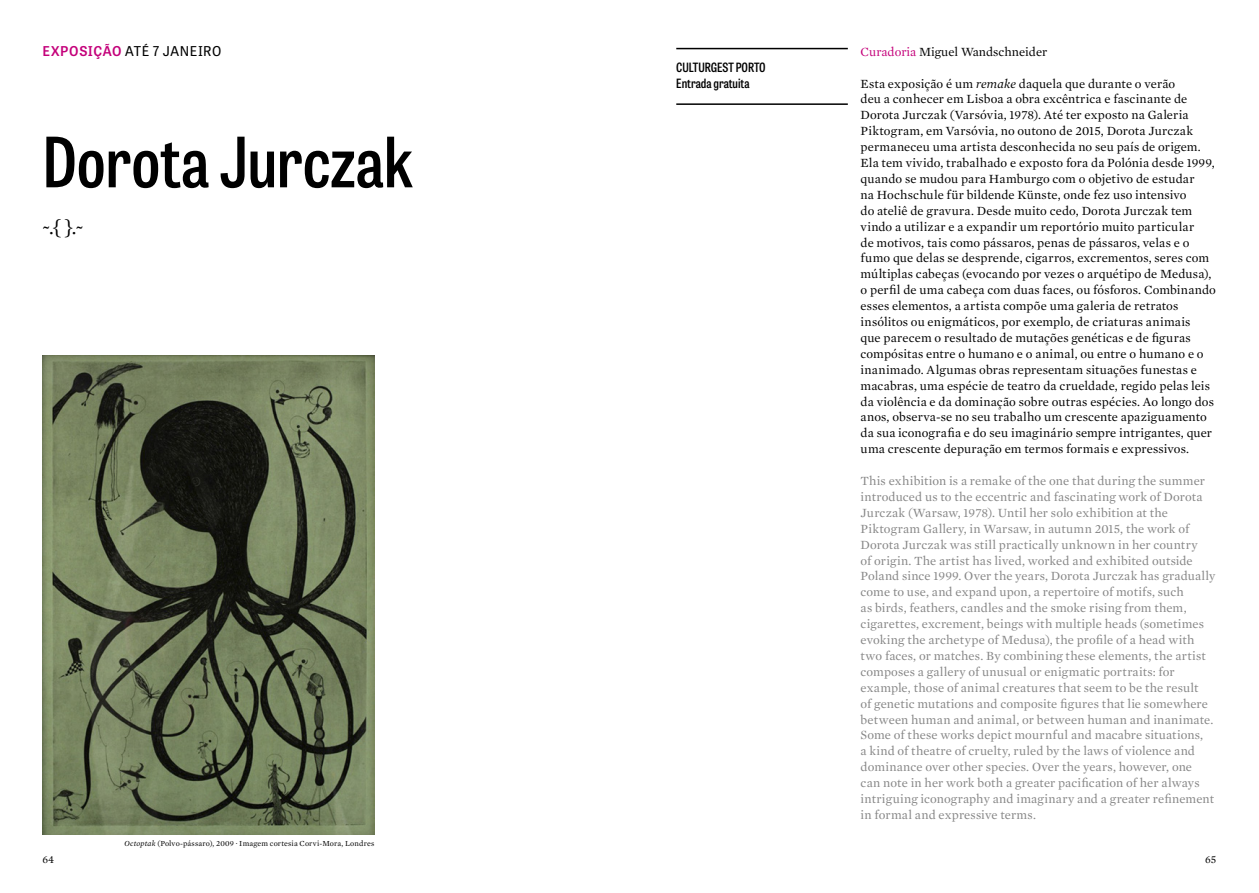
<style>
.page{position:relative;width:1259px;height:893px;background:#fff}
.page>*{position:absolute;margin:0;border:0;box-sizing:border-box;transform-origin:0 0}
.t1{font:600 69px "Tablet Gothic Condensed";letter-spacing:-.005em;color:#000}
.t2{font:20.25px "Mercury Text G1";color:#000}
.t3{font:13.5px "Tablet Gothic";letter-spacing:.04em;color:#000}
.t4{font:12.75px/15.9px "Mercury Text G1";letter-spacing:.01em;color:#000}
.t5{font:12.75px/15.9px "Mercury Text G1";letter-spacing:.01em;color:#868686}
.t6{font:600 12.75px/15.9px "Tablet Gothic Condensed";color:#000}
.t7{font:10.8px "Mercury Text G1";color:#000}
.t8{font:7.8px "Mercury Text G1";letter-spacing:.02em;color:#000}
.s1{font-weight:600;color:#c4007a}
.s2{font-style:italic}
.s3{color:#c4007a}
</style>
<div class="page">
<img style="left:43px;top:355px;width:331px;height:480px">
<hr style="left:676px;top:48px;width:172px;height:1px;background:#000">
<hr style="left:676px;top:103px;width:172px;height:2px;background:#000">
<p class="t3" style="left:43px;top:41px;width:180px"><span class="s1">EXPOSIÇÃO</span> ATÉ 7 JANEIRO</p>
<h1 class="t1" style="left:43px;top:115px;width:372px">Dorota Jurczak</h1>
<h2 class="t2" style="left:43px;top:213px;width:42px">~.{ }.~</h2>
<p class="t8" style="left:125px;top:838px;width:251px"><span class="s2">Octoptak</span> (Polvo-pássaro), 2009 · Imagem cortesia Corvi-Mora, Londres</p>
<p class="t6" style="left:676px;top:59px;width:91px">CULTURGEST PORTO<br>Entrada gratuita</p>
<p class="t4" style="left:860px;top:43px;width:188px"><span class="s3">Curadoria</span> Miguel Wandschneider</p>
<p class="t4" style="left:860px;top:75px;width:357px">Esta exposição é um <span class="s2">remake</span> daquela que durante o verão<br>deu a conhecer em Lisboa a obra excêntrica e fascinante de Dorota Jurczak (Varsóvia, 1978). Até ter exposto na Galeria Piktogram, em Varsóvia, no outono de 2015, Dorota Jurczak permaneceu uma artista desconhecida no seu país de origem.<br>Ela tem vivido, trabalhado e exposto fora da Polónia desde 1999, quando se mudou para Hamburgo com o objetivo de estudar<br>na Hochschule für bildende Künste, onde fez uso intensivo<br>do ateliê de gravura. Desde muito cedo, Dorota Jurczak tem vindo a utilizar e a expandir um reportório muito particular<br>de motivos, tais como pássaros, penas de pássaros, velas e o fumo que delas se desprende, cigarros, excrementos, seres com múltiplas cabeças (evocando por vezes o arquétipo de Medusa), o perfil de uma cabeça com duas faces, ou fósforos. Combinando esses elementos, a artista compõe uma galeria de retratos insólitos ou enigmáticos, por exemplo, de criaturas animais<br>que parecem o resultado de mutações genéticas e de figuras compósitas entre o humano e o animal, ou entre o humano e o inanimado. Algumas obras representam situações funestas e macabras, uma espécie de teatro da crueldade, regido pelas leis da violência e da dominação sobre outras espécies. Ao longo dos anos, observa-se no seu trabalho um crescente apaziguamento da sua iconografia e do seu imaginário sempre intrigantes, quer uma crescente depuração em termos formais e expressivos.</p>
<p class="t5" style="left:860px;top:472px;width:356px">This exhibition is a remake of the one that during the summer introduced us to the eccentric and fascinating work of Dorota Jurczak (Warsaw, 1978). Until her solo exhibition at the Piktogram Gallery, in Warsaw, in autumn 2015, the work of Dorota Jurczak was still practically unknown in her country<br>of origin. The artist has lived, worked and exhibited outside Poland since 1999. Over the years, Dorota Jurczak has gradually come to use, and expand upon, a repertoire of motifs, such<br>as birds, feathers, candles and the smoke rising from them, cigarettes, excrement, beings with multiple heads (sometimes evoking the archetype of Medusa), the profile of a head with two faces, or matches. By combining these elements, the artist composes a gallery of unusual or enigmatic portraits: for example, those of animal creatures that seem to be the result<br>of genetic mutations and composite figures that lie somewhere between human and animal, or between human and inanimate.<br>Some of these works depict mournful and macabre situations,<br>a kind of theatre of cruelty, ruled by the laws of violence and dominance over other species. Over the years, however, one<br>can note in her work both a greater pacification of her always intriguing iconography and imaginary and a greater refinement in formal and expressive terms.</p>
<p class="t7" style="left:43px;top:852px;width:13px">64</p>
<p class="t7" style="left:1205px;top:852px;width:13px">65</p>
</div>
